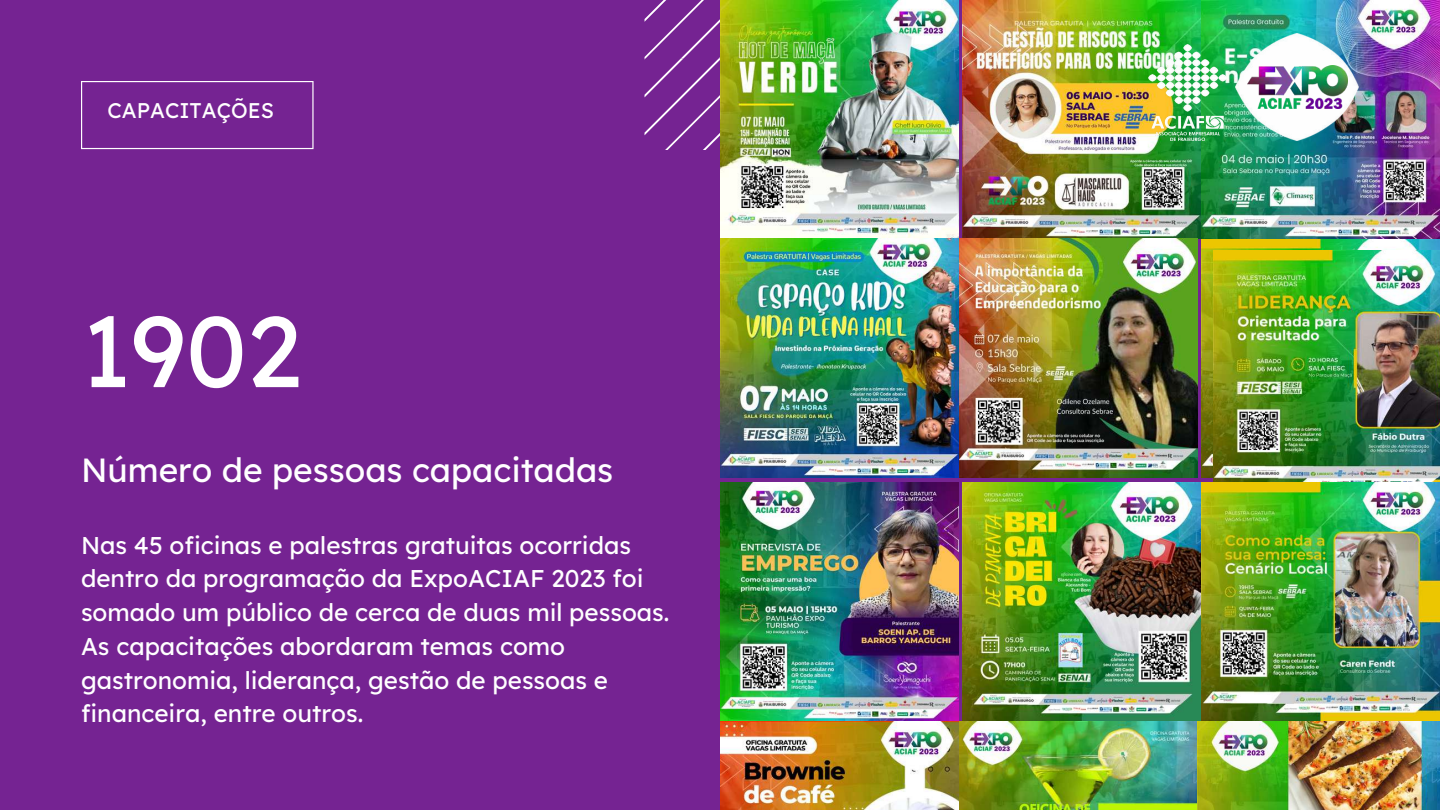
<style>
.page{position:relative;width:1440px;height:810px;background:#752392}
.page>*{position:absolute;margin:0;border:0;box-sizing:border-box;transform-origin:0 0}
.t1{font:100px "Lexend Deca";color:#fff}
.t2{font:33.5px "Lexend Deca";color:#fff}
.t3{font:24.2px/33.8px "Lexend Deca";color:#fff}
.t4{font:21.2px "Lexend Deca";color:#fff}
</style>
<div class="page">
<svg style="left:81px;top:81px;width:232px;height:68px"></svg>
<svg style="left:645px;top:0;width:75px;height:149px"></svg>
<img style="left:1201px;top:239px;width:239px;height:238px">
<img style="left:720px;top:0;width:238px;height:238px">
<img style="left:962px;top:0;width:478px;height:238px">
<img style="left:720px;top:239px;width:477px;height:238px">
<img style="left:1213px;top:251px;width:227px;height:231px">
<img style="left:720px;top:482px;width:238px;height:239px">
<img style="left:962px;top:482px;width:478px;height:239px">
<img style="left:720px;top:721px;width:716px;height:89px">
<img style="left:1235px;top:33px;width:124px;height:108px">
<img style="left:1247px;top:65px;width:100px;height:44px">
<img style="left:1149px;top:44px;width:77px;height:96px">
<p class="t4" style="left:107px;top:96px;width:168px">CAPACITAÇÕES</p>
<h1 class="t1" style="left:81px;top:287px;width:222px">1902</h1>
<h2 class="t2" style="left:81px;top:449px;width:534px">Número de pessoas capacitadas</h2>
<p class="t3" style="left:81px;top:528px;width:590px">Nas 45 oficinas e palestras gratuitas ocorridas dentro da programação da ExpoACIAF 2023 foi somado um público de cerca de duas mil pessoas.<br>As capacitações abordaram temas como gastronomia, liderança, gestão de pessoas e financeira, entre outros.</p>
</div>
